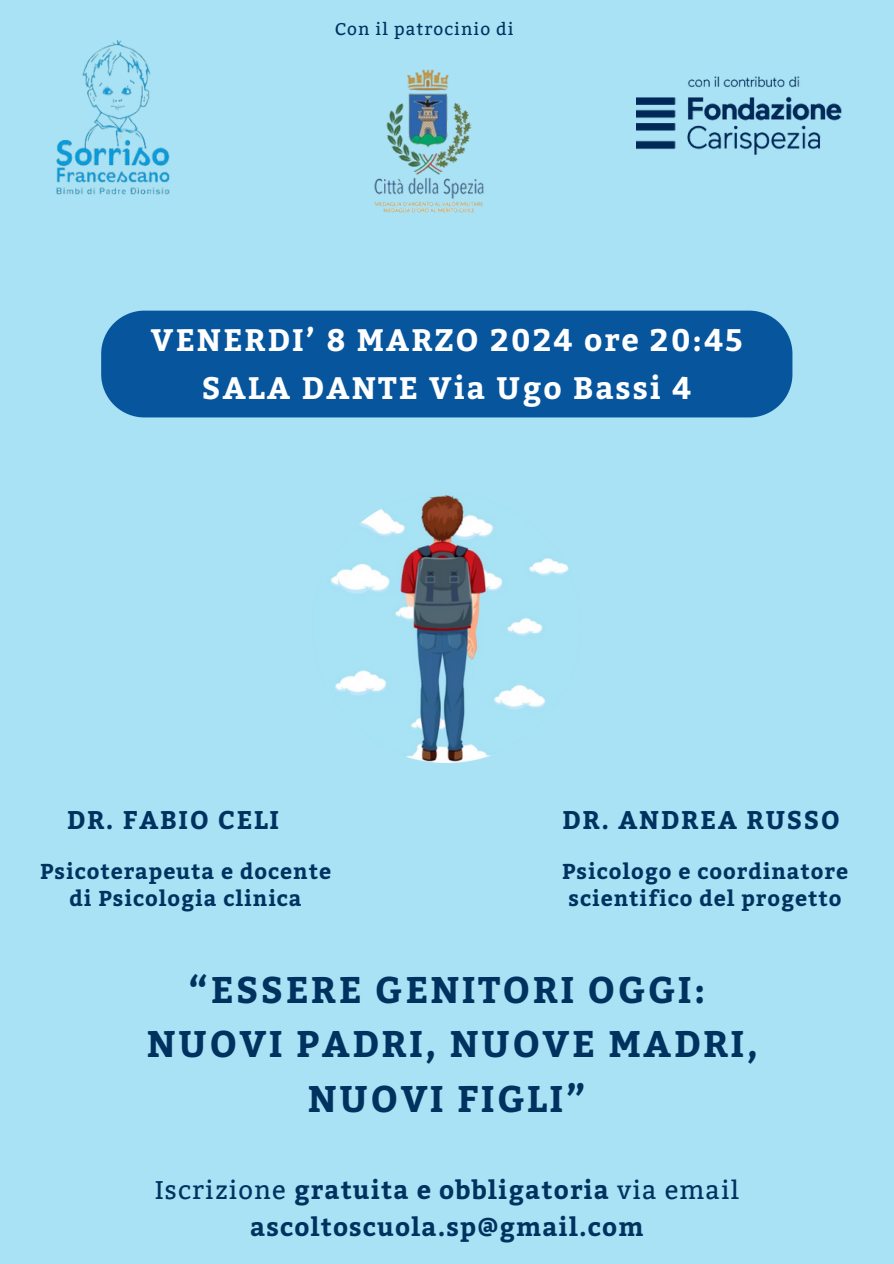
<style>
.page{position:relative;width:894px;height:1264px;background:#fff}
.page>*{position:absolute;margin:0;border:0;box-sizing:border-box;transform-origin:0 0}
.t1{font:700 36.9px/54px "Bitter";letter-spacing:.065em;color:#003260;text-align:center}
.t2{font:700 30.9px/48.3px "Bitter";letter-spacing:.065em;color:#fff;text-align:center}
.t3{font:700 25.5px/37.2px "Bitter";letter-spacing:.045em;color:#003260;text-align:center}
.t4{font:700 25.5px "Bitter";letter-spacing:.065em;color:#003260}
.t5{font:700 21.45px/27px "Bitter";letter-spacing:.045em;color:#003260;text-align:center}
.t6{font:17.25px "Bitter";letter-spacing:.06em;color:#003260}
.s1{font-weight:400}
</style>
<div class="page">
<div style="left:0;top:0;width:893px;height:1263px;background:#a8e2f4"></div>
<img style="left:636px;top:76px;width:206px;height:79px">
<img style="left:374px;top:69px;width:110px;height:144px">
<img style="left:330px;top:495px;width:239px;height:267px">
<div style="left:101px;top:310px;width:691px;height:107px;background:#07559d"></div>
<img style="left:56px;top:40px;width:114px;height:155px">
<h3 class="t6" style="left:335px;top:19px;width:180px">Con il patrocinio di</h3>
<p class="t2" style="left:151px;top:314px;width:593px">VENERDI’ 8 MARZO 2024 ore 20:45<br>SALA DANTE Via Ugo Bassi 4</p>
<h2 class="t4" style="left:67px;top:801px;width:214px">DR. FABIO CELI</h2>
<h1 class="t4" style="left:562px;top:801px;width:279px">DR. ANDREA RUSSO</h1>
<h3 class="t5" style="left:40px;top:857px;width:292px">Psicoterapeuta e docente di Psicologia clinica</h3>
<h5 class="t5" style="left:562px;top:857px;width:287px">Psicologo e coordinatore scientifico del progetto</h5>
<p class="t1" style="left:147px;top:961px;width:612px">“ESSERE GENITORI OGGI:<br>NUOVI PADRI, NUOVE MADRI,<br>NUOVI FIGLI”</p>
<h5 class="t3" style="left:155px;top:1169px;width:585px"><span class="s1">Iscrizione</span> gratuita e obbligatoria <span class="s1">via email </span>ascoltoscuola.sp@gmail.com</h5>
</div>
